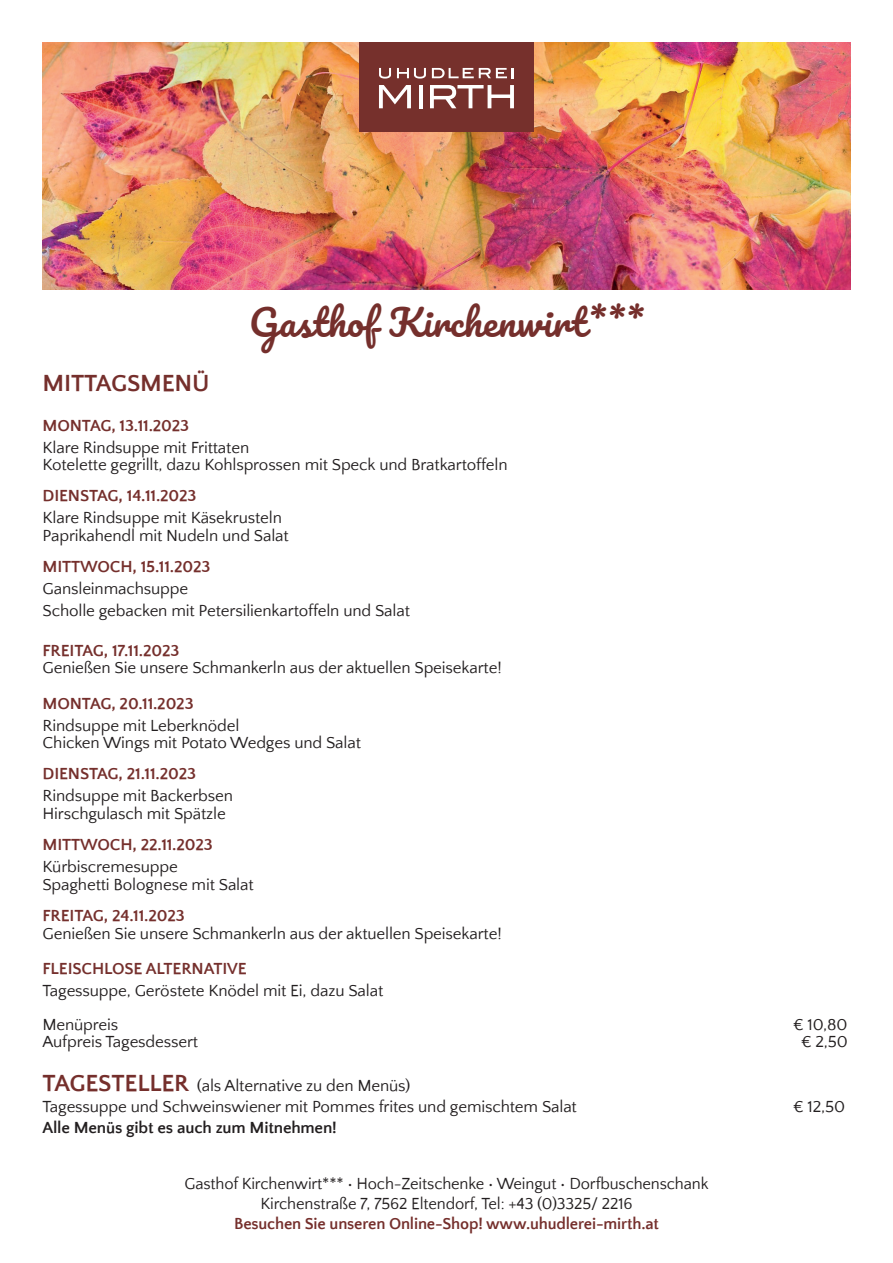
<style>
.page{position:relative;width:893px;height:1263px;background:#fff}
.page>*{position:absolute;margin:0;border:0;box-sizing:border-box;transform-origin:0 0}
.t1{font:36px "Pacifico";letter-spacing:.01em;color:#752f2c}
.t2{font:700 24px "Quattrocento Sans";letter-spacing:-.01em;color:#752f2c}
.t3{font:16.5px/17.7px "Quattrocento Sans";letter-spacing:-.01em;color:#231f20}
.t4{font:700 16.5px "Quattrocento Sans";letter-spacing:-.01em;color:#752f2c}
.t5{font:700 16.5px "Quattrocento Sans";letter-spacing:-.01em;color:#231f20}
.s1{font-weight:700;font-size:24px;color:#752f2c}
</style>
<div class="page">
<img style="left:43px;top:43px;width:807px;height:247px">
<div style="left:359px;top:43px;width:174px;height:89px;background:#76302c"></div>
<svg style="left:379px;top:85px;width:32px;height:23px"></svg>
<hr style="left:419px;top:85px;width:3px;height:23px;background:#fff">
<svg style="left:430px;top:85px;width:84px;height:23px"></svg>
<svg style="left:397px;top:68px;width:29px;height:11px"></svg>
<svg style="left:379px;top:68px;width:12px;height:11px"></svg>
<svg style="left:432px;top:68px;width:82px;height:10px"></svg>
<h1 class="t1" style="left:249px;top:303px;width:396px">Gasthof Kirchenwirt***</h1>
<h2 class="t2" style="left:43px;top:371px;width:169px">MITTAGSMENÜ</h2>
<p class="t4" style="left:43px;top:417px;width:148px">MONTAG, 13.11.2023</p>
<p class="t3" style="left:43px;top:439px;width:467px">Klare Rindsuppe mit Frittaten<br>Kotelette gegrillt, dazu Kohlsprossen mit Speck und Bratkartoffeln</p>
<p class="t4" style="left:43px;top:487px;width:156px">DIENSTAG, 14.11.2023</p>
<p class="t3" style="left:43px;top:510px;width:248px">Klare Rindsuppe mit Käsekrusteln<br>Paprikahendl mit Nudeln und Salat</p>
<p class="t4" style="left:43px;top:558px;width:169px">MITTWOCH, 15.11.2023</p>
<p class="t3" style="left:43px;top:578px;width:369px;line-height:22px">Gansleinmachsuppe<br>Scholle gebacken mit Petersilienkartoffeln und Salat</p>
<p class="t4" style="left:43px;top:642px;width:138px">FREITAG, 17.11.2023</p>
<p class="t3" style="left:43px;top:660px;width:461px">Genießen Sie unsere Schmankerln aus der aktuellen Speisekarte!</p>
<p class="t4" style="left:43px;top:695px;width:153px">MONTAG, 20.11.2023</p>
<p class="t3" style="left:43px;top:717px;width:320px">Rindsuppe mit Leberknödel<br>Chicken Wings mit Potato Wedges und Salat</p>
<p class="t4" style="left:43px;top:765px;width:155px">DIENSTAG, 21.11.2023</p>
<p class="t3" style="left:43px;top:788px;width:192px">Rindsuppe mit Backerbsen<br>Hirschgulasch mit Spätzle</p>
<p class="t4" style="left:43px;top:836px;width:172px">MITTWOCH, 22.11.2023</p>
<p class="t3" style="left:43px;top:858px;width:213px">Kürbiscremesuppe<br>Spaghetti Bolognese mit Salat</p>
<p class="t4" style="left:43px;top:907px;width:144px">FREITAG, 24.11.2023</p>
<p class="t3" style="left:43px;top:925px;width:461px">Genießen Sie unsere Schmankerln aus der aktuellen Speisekarte!</p>
<p class="t4" style="left:43px;top:960px;width:206px">FLEISCHLOSE ALTERNATIVE</p>
<p class="t3" style="left:43px;top:974px;width:342px;line-height:34px">Tagessuppe, Geröstete Knödel mit Ei, dazu Salat<br>Menüpreis</p>
<p class="t3" style="left:793px;top:1016px;width:56px">€ 10,80</p>
<p class="t3" style="left:43px;top:1033px;width:157px">Aufpreis Tagesdessert</p>
<p class="t3" style="left:801px;top:1033px;width:48px">€ 2,50</p>
<p class="t3" style="left:43px;top:1076px;width:536px;line-height:20.7px"><span class="s1">TAGESTELLER</span> (als Alternative zu den Menüs)<br>Tagessuppe und Schweinswiener mit Pommes frites und gemischtem Salat</p>
<p class="t3" style="left:793px;top:1098px;width:54px">€ 12,50</p>
<p class="t5" style="left:43px;top:1118px;width:296px">Alle Menüs gibt es auch zum Mitnehmen!</p>
<p class="t3" style="left:184px;top:1174px;width:526px;line-height:19.8px;text-align:center">Gasthof Kirchenwirt*** • Hoch-Zeitschenke • Weingut • Dorfbuschenschank<br>Kirchenstraße 7, 7562 Eltendorf, Tel: +43 (0)3325/ 2216</p>
<p class="t4" style="left:234px;top:1215px;width:426px">Besuchen Sie unseren Online-Shop! www.uhudlerei-mirth.at</p>
</div>
